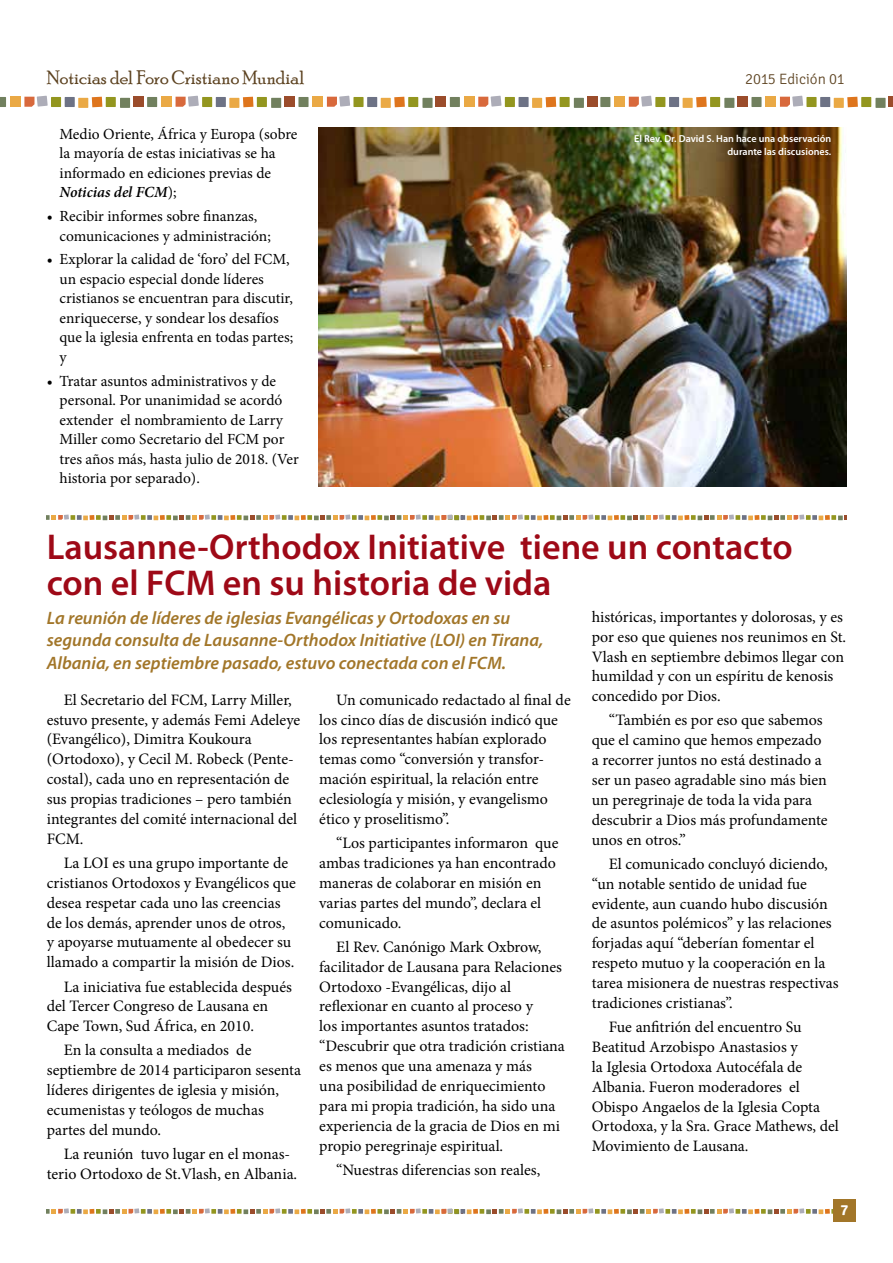
<style>
.page{position:relative;width:893px;height:1263px;background:#fff}
.page>*{position:absolute;margin:0;border:0;box-sizing:border-box;transform-origin:0 0}
.t1{font:600 36px/36px "Myriad Pro";color:#9e0917}
.t2{font:19.5px "Poor Richard";color:#5d4321}
.t3{font:italic 600 18px/22.5px "Myriad Pro";color:#a27629}
.t4{font:15.9px/19.8px "Minion Pro";color:#000}
.t5{font:15.45px/19.5px "Minion Pro";color:#000}
.t6{font:300 15px "Signika Negative";letter-spacing:-.005em;color:#5d4321}
.t7{font:700 15px "Signika Negative";color:#fff}
.t8{font:600 10.2px/13.5px "Myriad Pro";color:#fff;text-align:right}
.s1{font-weight:600;font-style:italic}
</style>
<div class="page">
<div style="left:65px;top:97px;width:10px;height:10px;background:#6d7285"></div>
<div style="left:78px;top:98px;width:10px;height:10px;background:#eaa945"></div>
<div style="left:10px;top:97px;width:10px;height:10px;background:#eaa945"></div>
<div style="left:106px;top:97px;width:10px;height:10px;background:#93961f"></div>
<div style="left:51px;top:97px;width:10px;height:10px;background:#93961f"></div>
<svg style="left:92px;top:97px;width:10px;height:10px"></svg>
<div style="left:120px;top:98px;width:10px;height:10px;background:#71805e"></div>
<svg style="left:0;top:97px;width:6px;height:10px"></svg>
<svg style="left:24px;top:96px;width:24px;height:11px"></svg>
<div style="left:133px;top:97px;width:11px;height:10px;background:#9b4c2b"></div>
<div style="left:216px;top:97px;width:10px;height:10px;background:#6d7285"></div>
<div style="left:229px;top:98px;width:10px;height:10px;background:#eaa945"></div>
<div style="left:162px;top:97px;width:10px;height:10px;background:#eaa945"></div>
<div style="left:257px;top:97px;width:10px;height:10px;background:#93961f"></div>
<div style="left:202px;top:97px;width:10px;height:10px;background:#93961f"></div>
<svg style="left:243px;top:97px;width:10px;height:10px"></svg>
<div style="left:271px;top:98px;width:10px;height:10px;background:#71805e"></div>
<div style="left:147px;top:97px;width:10px;height:10px;background:#71805e"></div>
<svg style="left:176px;top:96px;width:23px;height:11px"></svg>
<div style="left:285px;top:97px;width:10px;height:10px;background:#9b4c2b"></div>
<div style="left:367px;top:97px;width:10px;height:10px;background:#6d7285"></div>
<div style="left:381px;top:98px;width:10px;height:10px;background:#eaa945"></div>
<div style="left:313px;top:97px;width:10px;height:10px;background:#eaa945"></div>
<div style="left:408px;top:97px;width:10px;height:10px;background:#93961f"></div>
<div style="left:353px;top:97px;width:11px;height:10px;background:#93961f"></div>
<svg style="left:394px;top:97px;width:11px;height:10px"></svg>
<div style="left:422px;top:98px;width:11px;height:10px;background:#71805e"></div>
<div style="left:298px;top:97px;width:11px;height:10px;background:#71805e"></div>
<svg style="left:327px;top:96px;width:23px;height:11px"></svg>
<div style="left:436px;top:97px;width:10px;height:10px;background:#9b4c2b"></div>
<div style="left:518px;top:97px;width:11px;height:10px;background:#6d7285"></div>
<div style="left:532px;top:98px;width:10px;height:10px;background:#eaa945"></div>
<div style="left:464px;top:97px;width:10px;height:10px;background:#eaa945"></div>
<div style="left:560px;top:97px;width:10px;height:10px;background:#93961f"></div>
<div style="left:505px;top:97px;width:10px;height:10px;background:#93961f"></div>
<svg style="left:546px;top:97px;width:10px;height:10px"></svg>
<div style="left:574px;top:98px;width:10px;height:10px;background:#71805e"></div>
<div style="left:450px;top:97px;width:10px;height:10px;background:#71805e"></div>
<svg style="left:478px;top:96px;width:23px;height:11px"></svg>
<div style="left:587px;top:97px;width:10px;height:10px;background:#9b4c2b"></div>
<div style="left:669px;top:97px;width:10px;height:10px;background:#6d7285"></div>
<div style="left:683px;top:98px;width:10px;height:10px;background:#eaa945"></div>
<div style="left:615px;top:97px;width:10px;height:10px;background:#eaa945"></div>
<div style="left:710px;top:97px;width:10px;height:10px;background:#93961f"></div>
<div style="left:655px;top:97px;width:10px;height:10px;background:#93961f"></div>
<svg style="left:696px;top:97px;width:11px;height:10px"></svg>
<div style="left:724px;top:98px;width:10px;height:10px;background:#71805e"></div>
<div style="left:600px;top:97px;width:10px;height:10px;background:#71805e"></div>
<svg style="left:629px;top:96px;width:23px;height:11px"></svg>
<div style="left:738px;top:97px;width:10px;height:10px;background:#9b4c2b"></div>
<div style="left:820px;top:97px;width:10px;height:10px;background:#6d7285"></div>
<div style="left:834px;top:98px;width:10px;height:10px;background:#eaa945"></div>
<div style="left:766px;top:97px;width:10px;height:10px;background:#eaa945"></div>
<div style="left:861px;top:97px;width:10px;height:10px;background:#93961f"></div>
<div style="left:806px;top:97px;width:11px;height:10px;background:#93961f"></div>
<svg style="left:847px;top:97px;width:11px;height:10px"></svg>
<div style="left:875px;top:98px;width:11px;height:10px;background:#71805e"></div>
<div style="left:751px;top:97px;width:10px;height:10px;background:#71805e"></div>
<svg style="left:780px;top:96px;width:23px;height:11px"></svg>
<hr style="left:889px;top:97px;width:4px;height:10px;background:#9b4c2b">
<svg style="left:47px;top:1208px;width:786px;height:6px"></svg>
<svg style="left:47px;top:514px;width:799px;height:6px"></svg>
<img style="left:319px;top:128px;width:527px;height:358px">
<div style="left:833px;top:1199px;width:23px;height:22px;background:#a27629"></div>
<p class="t2" style="left:47px;top:66px;width:260px">Noticias del Foro Cristiano Mundial</p>
<p class="t6" style="left:745px;top:70px;width:101px">2015 Edición 01</p>
<p class="t5" style="left:60px;top:124px;width:239px">Medio Oriente, África y Europa (sobre la mayoría de estas iniciativas se ha informado en ediciones previas de<br><span class="s1">Noticias del FCM</span>);</p>
<p class="t5" style="left:60px;top:206px;width:213px;text-indent:-13px">• Recibir informes sobre finanzas, comunicaciones y administración;</p>
<p class="t5" style="left:60px;top:250px;width:235px;text-indent:-13px">• Explorar la calidad de ‘foro’ del FCM, un espacio especial donde líderes cristianos se encuentran para discutir, enriquecerse, y sondear los desafíos que la iglesia enfrenta en todas partes; y</p>
<p class="t5" style="left:60px;top:371px;width:241px;text-indent:-13px">• Tratar asuntos administrativos y de personal. Por unanimidad se acordó extender el nombramiento de Larry Miller como Secretario del FCM por tres años más, hasta julio de 2018. (Ver historia por separado).</p>
<p class="t8" style="left:634px;top:131px;width:199px">El Rev. Dr. David S. Han hace una observación durante las discusiones.</p>
<h1 class="t1" style="left:47px;top:528px;width:747px">Lausanne-Orthodox Initiative tiene un contacto con el FCM en su historia de vida</h1>
<p class="t3" style="left:47px;top:606px;width:498px">La reunión de líderes de iglesias Evangélicas y Ortodoxas en su segunda consulta de Lausanne-Orthodox Initiative (LOI) en Tirana,<br>Albania, en septiembre pasado, estuvo conectada con el FCM.</p>
<p class="t4" style="left:47px;top:690px;width:255px;text-indent:17px">El Secretario del FCM, Larry Miller, estuvo presente, y además Femi Adeleye (Evangélico), Dimitra Koukoura (Ortodoxo), y Cecil M. Robeck (Pente&shy;costal), cada uno en representación de sus propias tradiciones – pero también integrantes del comité internacional del FCM.</p>
<p class="t4" style="left:47px;top:853px;width:251px;text-indent:17px">La LOI es una grupo importante de cristianos Ortodoxos y Evangélicos que desea respetar cada uno las creencias de los demás, aprender unos de otros, y apoyarse mutuamente al obedecer su llamado a compartir la misión de Dios.</p>
<p class="t4" style="left:47px;top:976px;width:247px;text-indent:17px">La iniciativa fue establecida después del Tercer Congreso de Lausana en<br>Cape Town, Sud África, en 2010.</p>
<p class="t4" style="left:47px;top:1040px;width:256px;text-indent:17px">En la consulta a mediados de septiembre de 2014 participaron sesenta líderes dirigentes de iglesia y misión, ecumenistas y teólogos de muchas partes del mundo.</p>
<p class="t4" style="left:47px;top:1144px;width:252px;text-indent:17px">La reunión tuvo lugar en el monas&shy;terio Ortodoxo de St.Vlash, en Albania.</p>
<p class="t4" style="left:319px;top:690px;width:253px;text-indent:17px">Un comunicado redactado al final de los cinco días de discusión indicó que los representantes habían explorado temas como “conversión y transfor&shy;mación espiritual, la relación entre eclesiología y misión, y evangelismo ético y proselitismo”.</p>
<p class="t4" style="left:319px;top:833px;width:241px;text-indent:17px">“Los participantes informaron que ambas tradiciones ya han encontrado maneras de colaborar en misión en varias partes del mundo”, declara el comunicado.</p>
<p class="t4" style="left:319px;top:937px;width:247px;text-indent:17px">El Rev. Canónigo Mark Oxbrow, facilitador de Lausana para Relaciones Ortodoxo -Evangélicas, dijo al reflexionar en cuanto al proceso y<br>los importantes asuntos tratados: “Descubrir que otra tradición cristiana es menos que una amenaza y más<br>una posibilidad de enriquecimiento para mi propia tradición, ha sido una experiencia de la gracia de Dios en mi propio peregrinaje espiritual.</p>
<p class="t4" style="left:336px;top:1160px;width:206px">“Nuestras diferencias son reales,</p>
<p class="t4" style="left:592px;top:607px;width:256px">históricas, importantes y dolorosas, y es por eso que quienes nos reunimos en St.<br>Vlash en septiembre debimos llegar con humildad y con un espíritu de kenosis concedido por Dios.</p>
<p class="t4" style="left:592px;top:710px;width:237px;text-indent:17px">“También es por eso que sabemos que el camino que hemos empezado a recorrer juntos no está destinado a ser un paseo agradable sino más bien un peregrinaje de toda la vida para descubrir a Dios más profundamente unos en otros.”</p>
<p class="t4" style="left:592px;top:854px;width:248px;text-indent:17px">El comunicado concluyó diciendo, “un notable sentido de unidad fue evidente, aun cuando hubo discusión de asuntos polémicos” y las relaciones forjadas aquí “deberían fomentar el respeto mutuo y la cooperación en la tarea misionera de nuestras respectivas tradiciones cristianas”.</p>
<p class="t4" style="left:592px;top:1017px;width:249px;text-indent:17px">Fue anfitrión del encuentro Su<br>Beatitud Arzobispo Anastasios y<br>la Iglesia Ortodoxa Autocéfala de<br>Albania. Fueron moderadores el<br>Obispo Angaelos de la Iglesia Copta<br>Ortodoxa, y la Sra. Grace Mathews, del<br>Movimiento de Lausana.</p>
<p class="t7" style="left:840px;top:1201px;width:9px">7</p>
</div>
